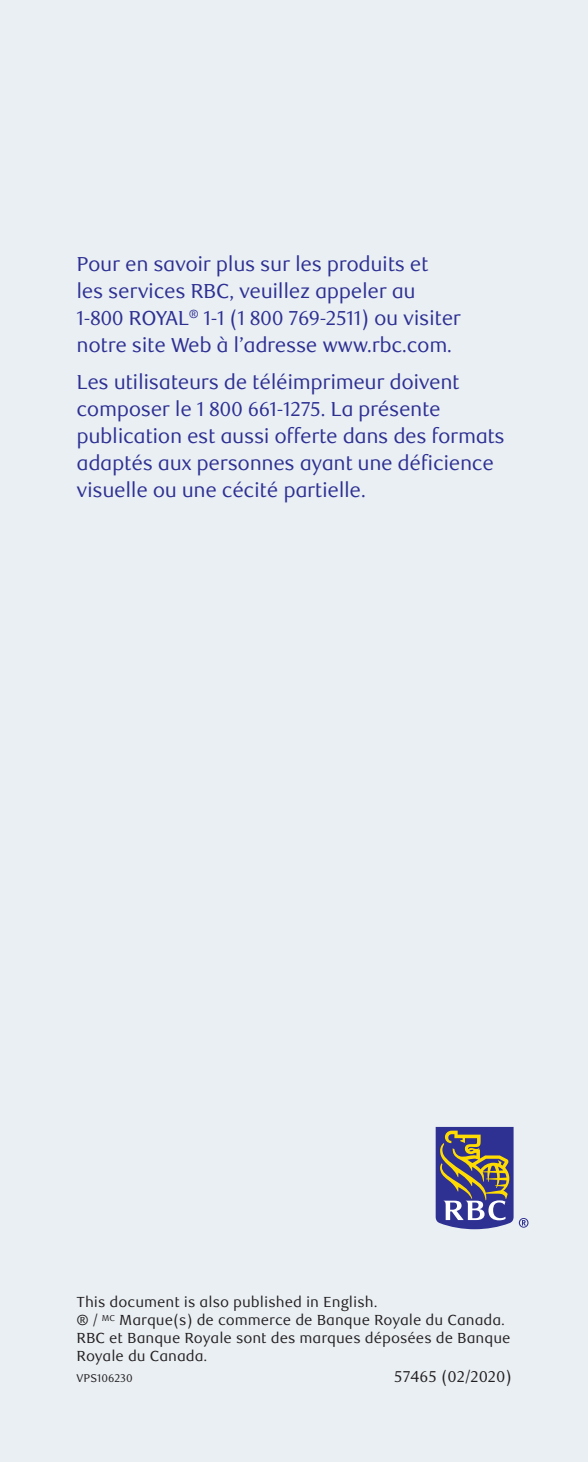
<style>
.page{position:relative;width:588px;height:1462px;background:#fff}
.page>*{position:absolute;margin:0;border:0;box-sizing:border-box;transform-origin:0 0}
.t1{font:20.25px/27px "RBC Text";letter-spacing:-.02em;color:#2e3092}
.t2{font:15.75px "RBC Text";color:#231f20}
.t3{font:14.62px/18px "RBC Text";color:#231f20}
.t4{font:11.25px "RBC Text";color:#231f20}
</style>
<div class="page">
<div style="left:0;top:0;width:587px;height:1461px;background:#e9eff3"></div>
<svg style="left:435px;top:1126px;width:93px;height:103px"></svg>
<p class="t1" style="left:76px;top:252px;width:386px">Pour en savoir plus sur les produits et<br>les services RBC, veuillez appeler au 1-800 ROYAL<sup>®</sup> 1-1 (1 800 769-2511) ou visiter notre site Web à l’adresse www.rbc.com.</p>
<p class="t1" style="left:76px;top:370px;width:429px">Les utilisateurs de téléimprimeur doivent composer le 1 800 661-1275. La présente publication est aussi offerte dans des formats adaptés aux personnes ayant une déficience visuelle ou une cécité partielle.</p>
<p class="t3" style="left:76px;top:1294px;width:435px">This document is also published in English.<br>® / <sup>MC</sup> Marque(s) de commerce de Banque Royale du Canada.<br>RBC et Banque Royale sont des marques déposées de Banque Royale du Canada.</p>
<p class="t4" style="left:76px;top:1372px;width:58px">VPS106230</p>
<p class="t2" style="left:394px;top:1369px;width:119px">57465 (02/2020)</p>
</div>
